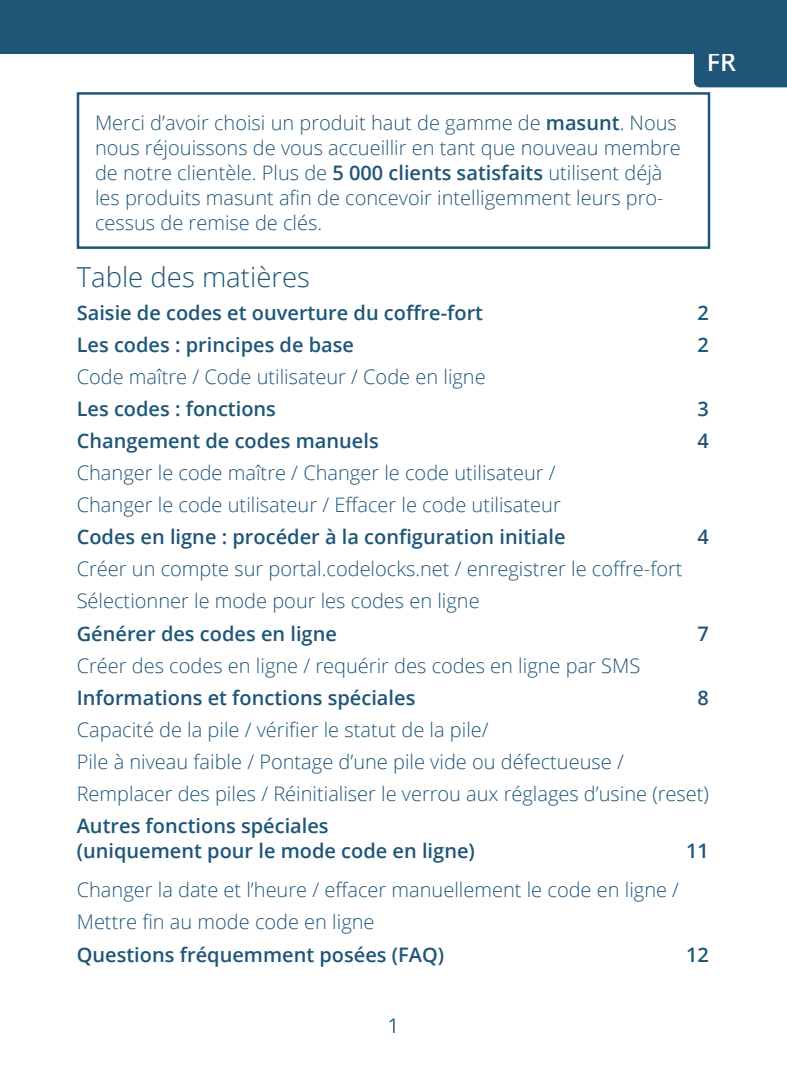
<style>
.page{position:relative;width:787px;height:1092px;background:#fff}
.page>*{position:absolute;margin:0;border:0;box-sizing:border-box;transform-origin:0 0}
.t1{font:300 27.5px "Open Sans";color:#1f5678}
.t2{font:600 25px "Open Sans";color:#fff}
.t3{font:300 20px/32px "Open Sans";color:#1f5678}
.t4{font:600 20px/24.5px "Open Sans";color:#1f5678}
.s1{font-weight:600}
</style>
<div class="page">
<div style="left:691px;top:53px;width:96px;height:35px;background:#1f5678"></div>
<div style="left:0;top:0;width:787px;height:53px;background:#1f5678"></div>
<div style="left:77px;top:92px;width:633px;height:157px;border:2px solid #1f5678"></div>
<p class="t2" style="left:707px;top:45px;width:34px">DE</p>
<p class="t2" style="left:707px;top:45px;width:31px">FR</p>
<p class="t3" style="left:95px;top:109px;width:587px;line-height:25px">Merci d’avoir choisi un produit haut de gamme de <span class="s1">masunt</span>. Nous nous réjouissons de vous accueillir en tant que nouveau membre de notre clientèle. Plus de <span class="s1">5 000 clients satisfaits</span> utilisent déjà les produits masunt afin de concevoir intelligemment leurs pro&shy;cessus de remise de clés.</p>
<h1 class="t1" style="left:77px;top:258px;width:235px">Table des matières</h1>
<p class="t4" style="left:77px;top:299px;width:408px">Saisie de codes et ouverture du coffre-fort</p>
<p class="t4" style="left:697px;top:299px;width:13px">2</p>
<p class="t4" style="left:77px;top:332px;width:279px">Les codes : principes de base</p>
<p class="t4" style="left:697px;top:332px;width:13px">2</p>
<p class="t3" style="left:77px;top:360px;width:410px">Code maître / Code utilisateur / Code en ligne</p>
<p class="t4" style="left:77px;top:396px;width:201px">Les codes : fonctions</p>
<p class="t4" style="left:697px;top:396px;width:13px">3</p>
<p class="t4" style="left:77px;top:428px;width:303px">Changement de codes manuels</p>
<p class="t4" style="left:697px;top:428px;width:13px">4</p>
<p class="t3" style="left:77px;top:456px;width:485px">Changer le code maître / Changer le code utilisateur /<br>Changer le code utilisateur / Effacer le code utilisateur</p>
<p class="t4" style="left:77px;top:524px;width:490px">Codes en ligne : procéder à la configuration initiale</p>
<p class="t4" style="left:697px;top:524px;width:13px">4</p>
<p class="t3" style="left:77px;top:552px;width:607px">Créer un compte sur portal.codelocks.net / enregistrer le coffre-fort<br>Sélectionner le mode pour les codes en ligne</p>
<p class="t4" style="left:77px;top:620px;width:262px">Générer des codes en ligne</p>
<p class="t4" style="left:697px;top:620px;width:13px">7</p>
<p class="t3" style="left:77px;top:648px;width:565px">Créer des codes en ligne / requérir des codes en ligne par SMS</p>
<p class="t4" style="left:77px;top:684px;width:340px">Informations et fonctions spéciales</p>
<p class="t4" style="left:697px;top:684px;width:13px">8</p>
<p class="t3" style="left:77px;top:713px;width:633px">Capacité de la pile / vérifier le statut de la pile/<br>Pile à niveau faible / Pontage d’une pile vide ou défectueuse /<br>Remplacer des piles / Réinitialiser le verrou aux réglages d’usine (reset)</p>
<p class="t4" style="left:77px;top:813px;width:399px">Autres fonctions spéciales<br>(uniquement pour le mode code en ligne)</p>
<p class="t4" style="left:686px;top:837px;width:24px">11</p>
<p class="t3" style="left:77px;top:873px;width:604px">Changer la date et l’heure / effacer manuellement le code en ligne /<br>Mettre fin au mode code en ligne</p>
<p class="t4" style="left:77px;top:941px;width:369px">Questions fréquemment posées (FAQ)</p>
<p class="t4" style="left:686px;top:941px;width:24px">12</p>
<p class="t3" style="left:388px;top:1008px;width:13px">1</p>
</div>
